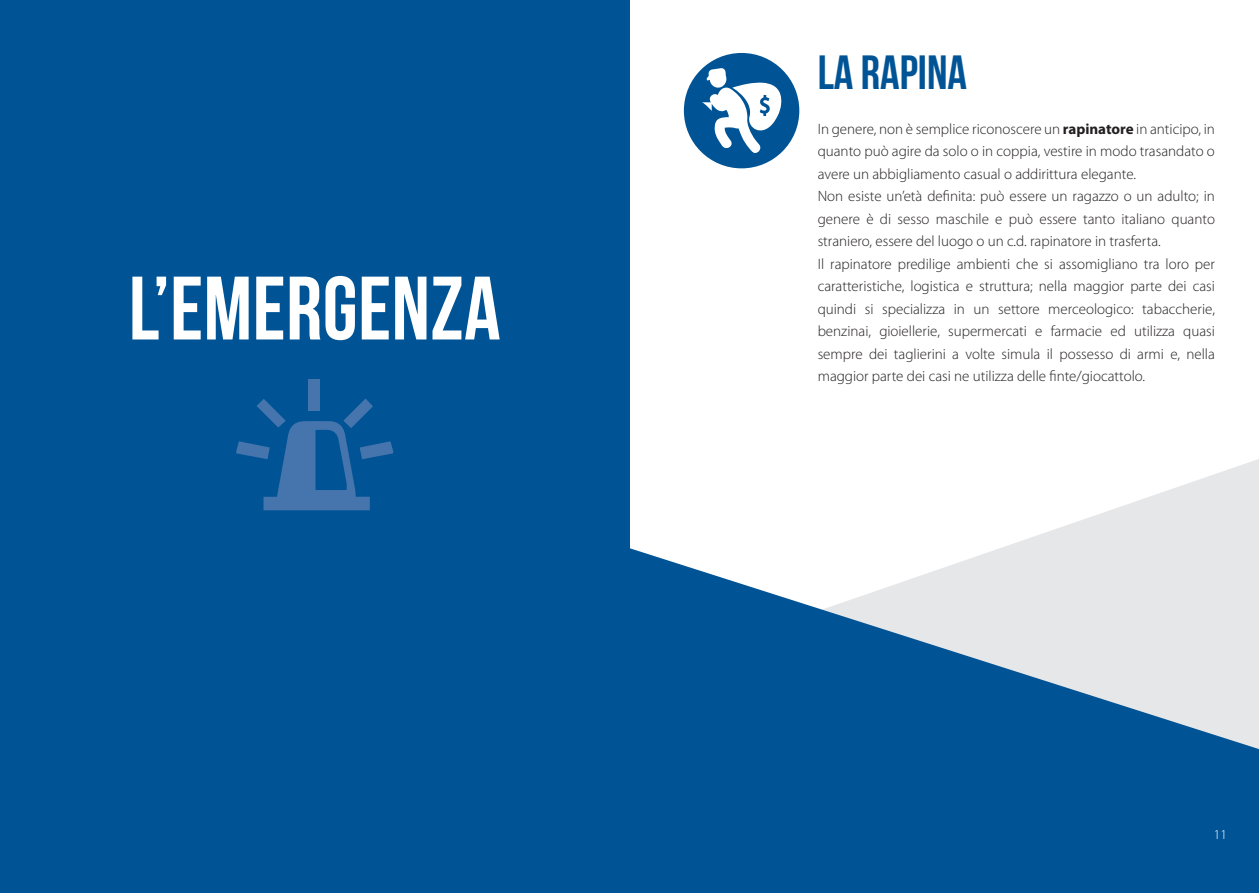
<style>
.page{position:relative;width:1259px;height:893px;background:#fff}
.page>*{position:absolute;margin:0;border:0;box-sizing:border-box;transform-origin:0 0}
.t1{font:89.7px "Bebas Neue";letter-spacing:.005em;color:#fff}
.t2{font:48px "Bebas Neue";color:#005495}
.t3{font:300 15px/22.5px "Myriad Pro";color:#231f20}
.t4{font:300 13.5px "Myriad Pro";color:#fff}
.s1{font-weight:700}
</style>
<div class="page">
<div style="left:684px;top:53px;width:115px;height:115px;background:#005495;border-radius:50%"></div>
<svg style="left:702px;top:68px;width:79px;height:85px"></svg>
<div style="left:0;top:0;width:629px;height:893px;background:#005495"></div>
<svg style="left:629px;top:491px;width:630px;height:402px;background:#548bb5"></svg>
<svg style="left:236px;top:421px;width:157px;height:89px"></svg>
<svg style="left:257px;top:399px;width:29px;height:28px"></svg>
<svg style="left:343px;top:398px;width:30px;height:30px"></svg>
<div style="left:308px;top:379px;width:11px;height:32px;background:#4675ae"></div>
<h1 class="t1" style="left:129px;top:259px;width:373px">L’EMERGENZA</h1>
<h2 class="t2" style="left:817px;top:46px;width:151px">LA RAPINA</h2>
<p class="t3" style="left:817px;top:118px;width:399px">In genere, non è semplice riconoscere un <span class="s1">rapinatore</span> in anticipo, in quanto può agire da solo o in coppia, vestire in modo trasandato o avere un abbigliamento casual o addirittura elegante.<br>Non esiste un’età definita: può essere un ragazzo o un adulto; in genere è di sesso maschile e può essere tanto italiano quanto straniero, essere del luogo o un c.d. rapinatore in trasferta.<br>Il rapinatore predilige ambienti che si assomigliano tra loro per caratteristiche, logistica e struttura; nella maggior parte dei casi quindi si specializza in un settore merceologico: tabaccherie, benzinai, gioiellerie, supermercati e farmacie ed utilizza quasi sempre dei taglierini a volte simula il possesso di armi e, nella maggior parte dei casi ne utilizza delle finte/giocattolo.</p>
<p class="t4" style="left:1214px;top:827px;width:15px">11</p>
</div>
